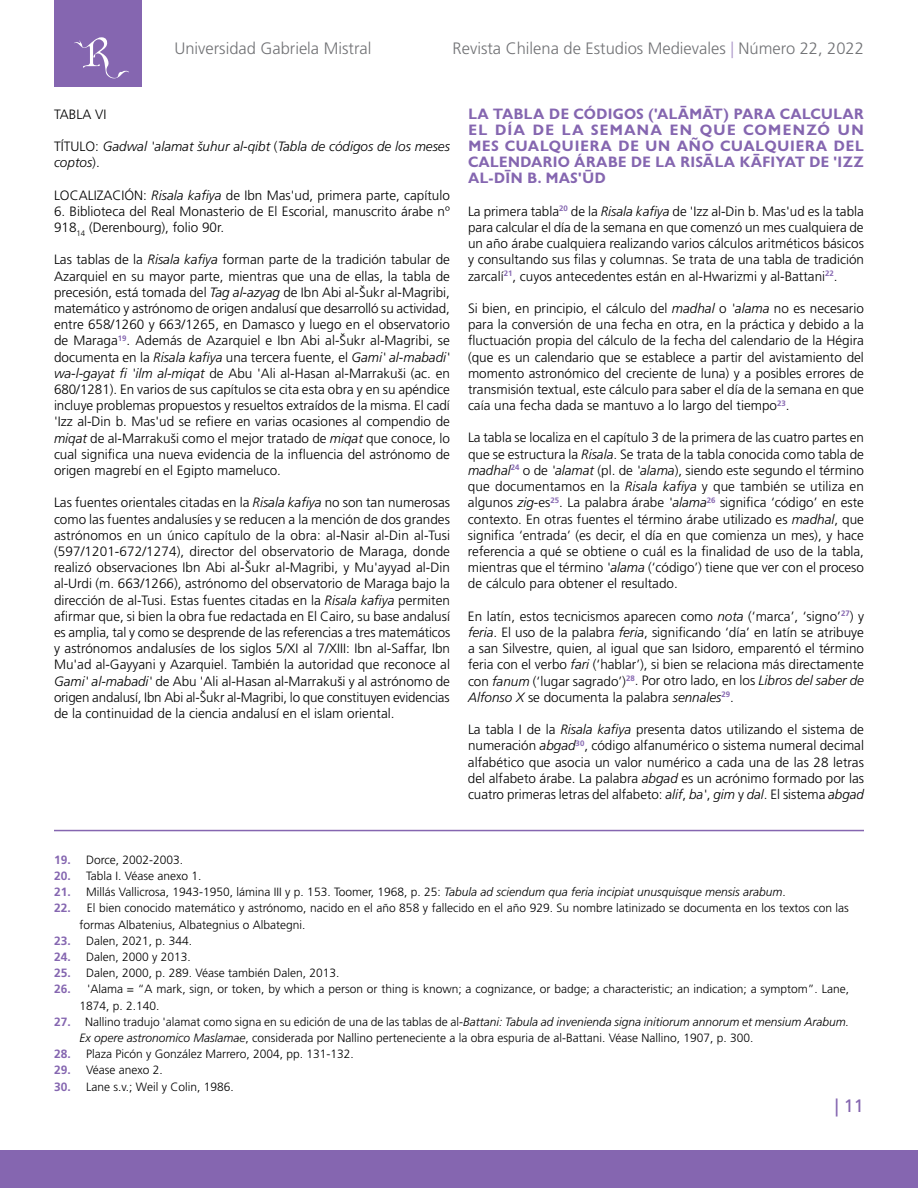
<style>
.page{position:relative;width:918px;height:1188px;background:#fff}
.page>*{position:absolute;margin:0;border:0;box-sizing:border-box;transform-origin:0 0}
.t1{font:18px "Frutiger LT Std";color:#8566b0}
.t2{font:300 16.5px "Frutiger LT Std";color:#717275}
.t3{font:700 15px/16.2px "Gill Sans Display MT Pro";color:#8566b0;text-align:justify}
.t4{font:300 13.5px/16.2px "Frutiger LT Std";color:#000;text-align:justify}
.t5{font:italic 300 13.5px/16.2px "Frutiger LT Std";color:#000}
.t6{font:300 12px/16.2px "Frutiger LT Std";color:#000}
.s1{color:#ac97c9}
.s2{font-style:normal}
.s3{font-style:italic}
.s4{font-weight:700;color:#8566b0}
</style>
<div class="page">
<div style="left:0;top:1151px;width:918px;height:37px;background:#8566b0"></div>
<div style="left:54px;top:0;width:88px;height:86px;background:#8566b0"></div>
<svg style="left:74px;top:37px;width:55px;height:42px"></svg>
<hr style="left:54px;top:830px;width:810px;height:1px;background:#8566b0">
<p class="t2" style="left:174px;top:39px;width:199px">Universidad Gabriela Mistral</p>
<p class="t2" style="left:453px;top:39px;width:413px">Revista Chilena de Estudios Medievales <span class="s1">|</span> Número 22, 2022</p>
<p class="t4" style="left:54px;top:106px;width:54px">TABLA VI</p>
<p class="t5" style="left:54px;top:138px;width:397px"><span class="s2">TÍTULO:</span> Gadwal 'alamat šuhur al-qibt <span class="s2">(</span>Tabla de códigos de los meses coptos<span class="s2">).</span></p>
<p class="t4" style="left:54px;top:187px;width:397px">LOCALIZACIÓN: <span class="s3">Risala kafiya</span> de Ibn Mas'ud, primera parte, capítulo</p>
<p class="t4" style="left:54px;top:203px;width:398px">6. Biblioteca del Real Monasterio de El Escorial, manuscrito árabe nº<br>918<sub>14</sub> (Derenbourg), folio 90r.</p>
<p class="t4" style="left:54px;top:252px;width:398px">Las tablas de la <span class="s3">Risala kafiya</span> forman parte de la tradición tabular de Azarquiel en su mayor parte, mientras que una de ellas, la tabla de precesión, está tomada del <span class="s3">Tag al-azyag</span> de Ibn Abi al-Šukr al-Magribi, matemático y astrónomo de origen andalusí que desarrolló su actividad, entre 658/1260 y 663/1265, en Damasco y luego en el observatorio de Maraga<sup>19</sup>. Además de Azarquiel e Ibn Abi al-Šukr al-Magribi, se documenta en la <span class="s3">Risala kafiya</span> una tercera fuente, el <span class="s3">Gami' al-mabadi' wa-l-gayat fi 'ilm al-miqat</span> de Abu 'Ali al-Hasan al-Marrakuši (ac. en 680/1281). En varios de sus capítulos se cita esta obra y en su apéndice incluye problemas propuestos y resueltos extraídos de la misma. El cadí 'Izz al-Din b. Mas'ud se refiere en varias ocasiones al compendio de <span class="s3">miqat</span> de al-Marrakuši como el mejor tratado de <span class="s3">miqat</span> que conoce, lo cual significa una nueva evidencia de la influencia del astrónomo de origen magrebí en el Egipto mameluco.</p>
<p class="t4" style="left:54px;top:495px;width:398px">Las fuentes orientales citadas en la <span class="s3">Risala kafiya</span> no son tan numerosas como las fuentes andalusíes y se reducen a la mención de dos grandes astrónomos en un único capítulo de la obra: al-Nasir al-Din al-Tusi (597/1201-672/1274), director del observatorio de Maraga, donde realizó observaciones Ibn Abi al-Šukr al-Magribi, y Mu'ayyad al-Din al-Urdi (m. 663/1266), astrónomo del observatorio de Maraga bajo la dirección de al-Tusi. Estas fuentes citadas en la <span class="s3">Risala kafiya</span> permiten afirmar que, si bien la obra fue redactada en El Cairo, su base andalusí es amplia, tal y como se desprende de las referencias a tres matemáticos y astrónomos andalusíes de los siglos 5/XI al 7/XIII: Ibn al-Saffar, Ibn Mu'ad al-Gayyani y Azarquiel. También la autoridad que reconoce al <span class="s3">Gami' al-mabadi'</span> de Abu 'Ali al-Hasan al-Marrakuši y al astrónomo de origen andalusí, Ibn Abi al-Šukr al-Magribi, lo que constituyen evidencias de la continuidad de la ciencia andalusí en el islam oriental.</p>
<p class="t3" style="left:468px;top:105px;width:398px">LA TABLA DE CÓDIGOS ('ALĀMĀT) PARA CALCULAR EL DÍA DE LA SEMANA EN QUE COMENZÓ UN MES CUALQUIERA DE UN AÑO CUALQUIERA DEL CALENDARIO ÁRABE DE LA RISĀLA KĀFIYAT DE 'IZZ AL-DĪN B. MAS'ŪD</p>
<p class="t4" style="left:468px;top:203px;width:398px">La primera tabla<sup>20</sup> de la <span class="s3">Risala kafiya</span> de 'Izz al-Din b. Mas'ud es la tabla para calcular el día de la semana en que comenzó un mes cualquiera de un año árabe cualquiera realizando varios cálculos aritméticos básicos y consultando sus filas y columnas. Se trata de una tabla de tradición zarcalí<sup>21</sup>, cuyos antecedentes están en al-Hwarizmi y al-Battani<sup>22</sup>.</p>
<p class="t4" style="left:468px;top:300px;width:398px">Si bien, en principio, el cálculo del <span class="s3">madhal</span> o <span class="s3">'alama</span> no es necesario para la conversión de una fecha en otra, en la práctica y debido a la fluctuación propia del cálculo de la fecha del calendario de la Hégira (que es un calendario que se establece a partir del avistamiento del momento astronómico del creciente de luna) y a posibles errores de transmisión textual, este cálculo para saber el día de la semana en que caía una fecha dada se mantuvo a lo largo del tiempo<sup>23</sup>.</p>
<p class="t4" style="left:468px;top:430px;width:398px">La tabla se localiza en el capítulo 3 de la primera de las cuatro partes en que se estructura la <span class="s3">Risala</span>. Se trata de la tabla conocida como tabla de <span class="s3">madhal</span><sup>24</sup> o de <span class="s3">'alamat</span> (pl. de <span class="s3">'alama</span>), siendo este segundo el término que documentamos en la <span class="s3">Risala kafiya</span> y que también se utiliza en algunos <span class="s3">zig</span>-es<sup>25</sup>. La palabra árabe <span class="s3">'alama</span><sup>26</sup> significa ‘código’ en este contexto. En otras fuentes el término árabe utilizado es <span class="s3">madhal</span>, que significa ‘entrada’ (es decir, el día en que comienza un mes), y hace referencia a qué se obtiene o cuál es la finalidad de uso de la tabla, mientras que el término <span class="s3">'alama</span> (‘código’) tiene que ver con el proceso de cálculo para obtener el resultado.</p>
<p class="t4" style="left:468px;top:608px;width:398px">En latín, estos tecnicismos aparecen como <span class="s3">nota</span> (‘marca’, ‘signo’<sup>27</sup>) y <span class="s3">feria</span>. El uso de la palabra <span class="s3">feria</span>, significando ‘día’ en latín se atribuye a san Silvestre, quien, al igual que san Isidoro, emparentó el término feria con el verbo <span class="s3">fari</span> (‘hablar’), si bien se relaciona más directamente con <span class="s3">fanum</span> (‘lugar sagrado’)<sup>28</sup>. Por otro lado, en los <span class="s3">Libros del saber de Alfonso X</span> se documenta la palabra <span class="s3">sennales</span><sup>29</sup>.</p>
<p class="t4" style="left:468px;top:722px;width:398px">La tabla I de la <span class="s3">Risala kafiya</span> presenta datos utilizando el sistema de numeración <span class="s3">abgad</span><sup>30</sup>, código alfanumérico o sistema numeral decimal alfabético que asocia un valor numérico a cada una de las 28 letras del alfabeto árabe. La palabra <span class="s3">abgad</span> es un acrónimo formado por las cuatro primeras letras del alfabeto: <span class="s3">alif</span>, <span class="s3">ba'</span>, <span class="s3">gim</span> y <span class="s3">dal</span>. El sistema <span class="s3">abgad</span></p>
<p class="t6" style="left:54px;top:852px;width:131px"><span class="s4">19.</span> Dorce, 2002-2003.</p>
<p class="t6" style="left:54px;top:868px;width:149px"><span class="s4">20.</span> Tabla I. Véase anexo 1.</p>
<p class="t6" style="left:54px;top:884px;width:733px"><span class="s4">21.</span> Millás Vallicrosa, 1943-1950, lámina III y p. 153. Toomer, 1968, p. 25: <span class="s3">Tabula ad sciendum qua feria incipiat unusquisque mensis arabum</span>.</p>
<p class="t6" style="left:80px;top:900px;width:771px;text-indent:-26px"><span class="s4">22.</span> El bien conocido matemático y astrónomo, nacido en el año 858 y fallecido en el año 929. Su nombre latinizado se documenta en los textos con las formas Albatenius, Albategnius o Albategni.</p>
<p class="t6" style="left:54px;top:933px;width:140px"><span class="s4">23.</span> Dalen, 2021, p. 344.</p>
<p class="t6" style="left:54px;top:949px;width:138px"><span class="s4">24.</span> Dalen, 2000 y 2013.</p>
<p class="t6" style="left:54px;top:965px;width:287px"><span class="s4">25.</span> Dalen, 2000, p. 289. Véase también Dalen, 2013.</p>
<p class="t6" style="left:80px;top:981px;width:771px;text-indent:-26px"><span class="s4">26.</span> 'Alama = “A mark, sign, or token, by which a person or thing is known; a cognizance, or badge; a characteristic; an indication; a symptom”. Lane,<br>1874, p. 2.140.</p>
<p class="t6" style="left:80px;top:1014px;width:771px;text-indent:-26px"><span class="s4">27.</span> Nallino tradujo 'alamat como signa en su edición de una de las tablas de al-<span class="s3">Battani: Tabula ad invenienda signa initiorum annorum et mensium Arabum.<br>Ex opere astronomico Maslamae</span>, considerada por Nallino perteneciente a la obra espuria de al-Battani. Véase Nallino, 1907, p. 300.</p>
<p class="t6" style="left:54px;top:1046px;width:301px"><span class="s4">28.</span> Plaza Picón y González Marrero, 2004, pp. 131-132.</p>
<p class="t6" style="left:54px;top:1062px;width:110px"><span class="s4">29.</span> Véase anexo 2.</p>
<p class="t6" style="left:54px;top:1078px;width:181px"><span class="s4">30.</span> Lane s.v.; Weil y Colin, 1986.</p>
<h1 class="t1" style="left:835px;top:1095px;width:31px">| 11</h1>
</div>
